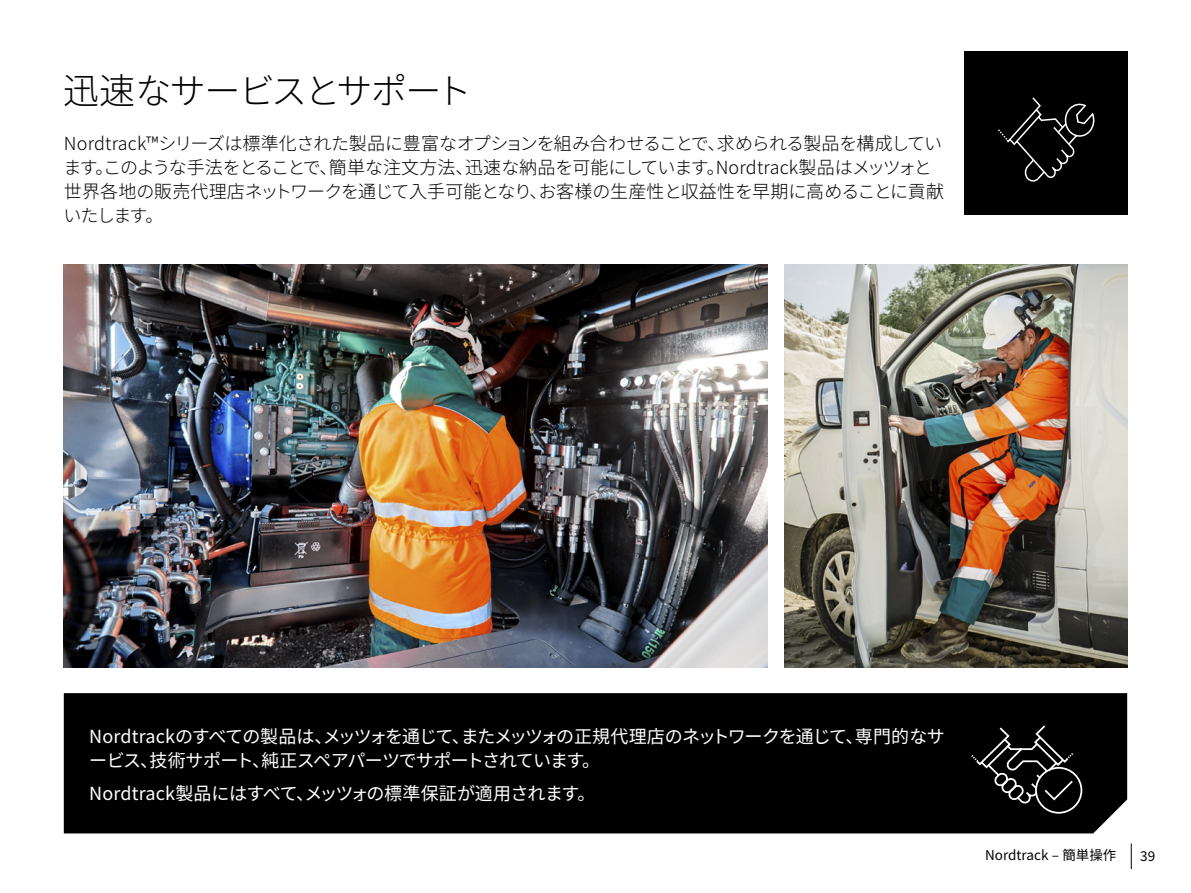
<style>
.page{position:relative;width:1191px;height:893px;background:#fff}
.page>*{position:absolute;margin:0;border:0;box-sizing:border-box;transform-origin:0 0}
.t1{font:300 36px "Noto Sans JP";letter-spacing:-.045em;color:#000}
.t2{font:300 18px/24px "Noto Sans JP";letter-spacing:-.015em;color:#000}
.t3{font:18px/24px "Noto Sans JP";letter-spacing:-.03em;color:#fff}
.t4{font:18px "Noto Sans JP";letter-spacing:-.005em;color:#fff}
.t5{font:13.5px "Noto Sans JP";color:#000}
</style>
<div class="page">
<img style="left:784px;top:264px;width:343px;height:404px">
<img style="left:64px;top:264px;width:703px;height:404px">
<div style="left:64px;top:693px;width:1063px;height:140px;background:#000"></div>
<svg style="left:969px;top:723px;width:114px;height:91px;background:#1c1c1c"></svg>
<div style="left:964px;top:51px;width:163px;height:163px;background:#000"></div>
<svg style="left:998px;top:97px;width:97px;height:85px"></svg>
<svg style="left:1131px;top:843px;width:1px;height:26px"></svg>
<h1 class="t1" style="left:63px;top:71px;width:410px">迅速なサービスとサポート</h1>
<p class="t2" style="left:63px;top:132px;width:882px">Nordtrack™シリーズは標準化された製品に豊富なオプションを組み合わせることで、求められる製品を構成しています。このような手法をとることで、簡単な注文方法、迅速な納品を可能にしています。Nordtrack製品はメッツォと世界各地の販売代理店ネットワークを通じて入手可能となり、お客様の生産性と収益性を早期に高めることに貢献いたします。</p>
<p class="t3" style="left:89px;top:725px;width:857px">Nordtrackのすべての製品は、メッツォを通じて、またメッツォの正規代理店のネットワークを通じて、専門的なサービス、技術サポート、純正スペアパーツでサポートされています。</p>
<p class="t4" style="left:89px;top:783px;width:507px">Nordtrack製品にはすべて、メッツォの標準保証が適用されます。</p>
<p class="t5" style="left:985px;top:848px;width:133px">Nordtrack – 簡単操作</p>
<p class="t5" style="left:1140px;top:848px;width:16px">39</p>
</div>
